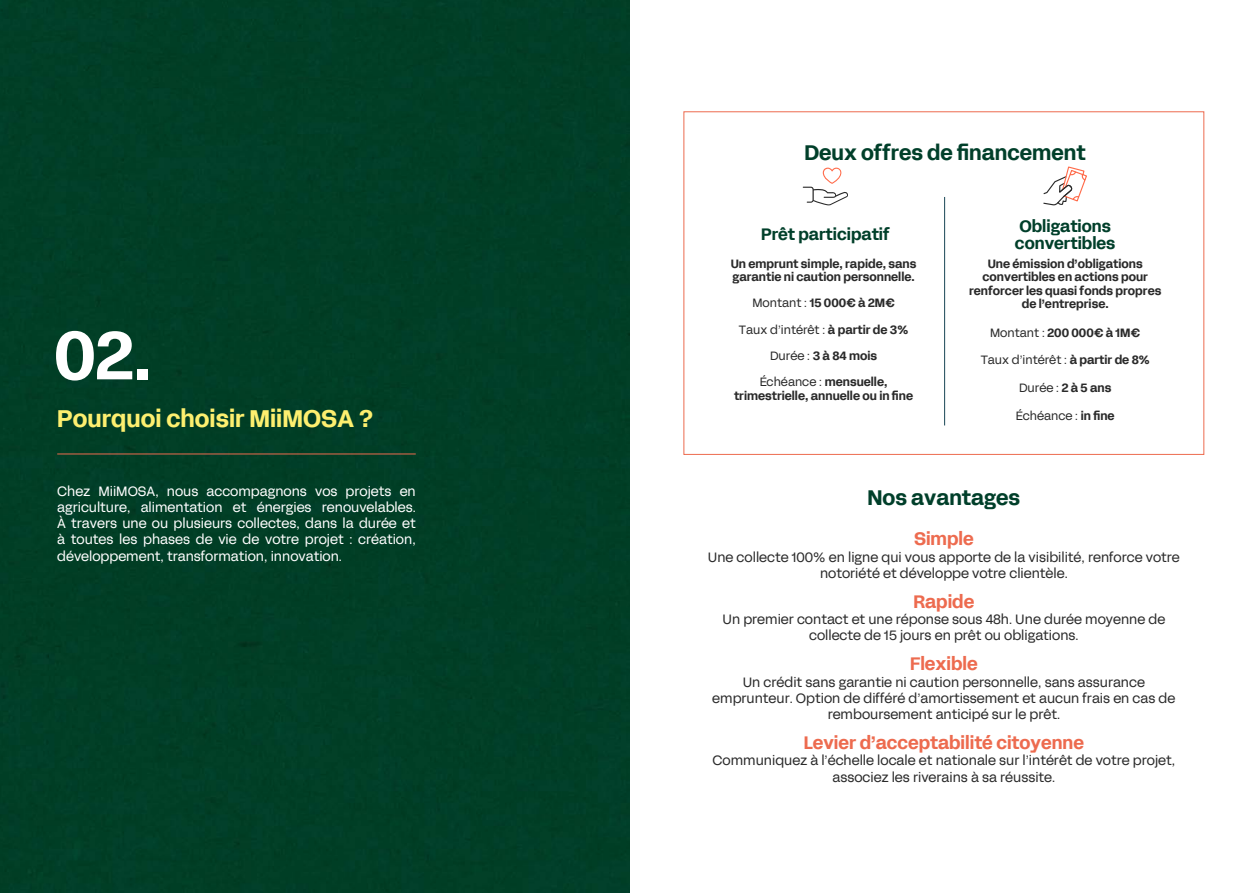
<style>
.page{position:relative;width:1259px;height:893px;background:#fff}
.page>*{position:absolute;margin:0;border:0;box-sizing:border-box;transform-origin:0 0}
.t1{font:700 67.5px "Acid Grotesk Fixed";color:#fff}
.t2{font:700 24px "Acid Grotesk Fixed";color:#fdef6f}
.t3{font:700 21px "Acid Grotesk Fixed";color:#003f2a}
.t4{font:700 18px "Acid Grotesk Fixed";color:#ed6b4f}
.t5{font:700 16.5px/16.5px "Acid Grotesk Fixed";color:#003f2a}
.t6{font:13.5px/16.2px "Acid Grotesk Fixed";color:#2a2a2a;text-align:center}
.t7{font:13.5px/16.2px "Acid Grotesk Fixed";color:#fff;text-align:justify}
.t8{font:700 12px/13.5px "Acid Grotesk Fixed";color:#2a2a2a;text-align:center}
.t9{font:12px "Acid Grotesk Fixed";color:#2a2a2a}
.s1{font-weight:400}
.s2{font-weight:700}
</style>
<div class="page">
<div style="left:0;top:0;width:629px;height:893px;background:#003e26"></div>
<hr style="left:57px;top:454px;width:359px;height:1px;background:#ed6b4f">
<svg style="left:803px;top:167px;width:45px;height:38px"></svg>
<hr style="left:944px;top:197px;width:1px;height:228px;background:#184655">
<svg style="left:1043px;top:166px;width:44px;height:40px"></svg>
<h1 class="t1" style="left:54px;top:300px;width:99px">02.</h1>
<h2 class="t2" style="left:57px;top:399px;width:317px">Pourquoi choisir MiiMOSA ?</h2>
<p class="t7" style="left:57px;top:481px;width:360px">Chez MiiMOSA, nous accompagnons vos projets en agriculture, alimentation et énergies renouvelables.<br>À travers une ou plusieurs collectes, dans la durée et à toutes les phases de vie de votre projet : création, développement, transformation, innovation.</p>
<h3 class="t3" style="left:804px;top:135px;width:283px">Deux offres de financement</h3>
<p class="t5" style="left:761px;top:225px;width:130px">Prêt participatif</p>
<p class="t8" style="left:730px;top:256px;width:187px;text-align:left">Un emprunt simple, rapide, sans garantie ni caution personnelle.</p>
<p class="t8" style="left:739px;top:289px;width:171px;line-height:26.2px"><span class="s1">Montant :</span> 15 000€ à 2M€<br><span class="s1">Taux d’intérêt :</span> à partir de 3%<br><span class="s1">Durée :</span> 3 à 84 mois<br><span class="s1">Échéance :</span> mensuelle,</p>
<p class="t8" style="left:734px;top:388px;width:181px">trimestrielle, annuelle ou in fine</p>
<p class="t5" style="left:1015px;top:217px;width:102px">Obligations convertibles</p>
<p class="t8" style="left:969px;top:256px;width:194px">Une émission d’obligations convertibles en actions pour renforcer les quasi fonds propres de l’entreprise.</p>
<p class="t8" style="left:990px;top:325px;width:152px"><span class="s1">Montant :</span> 200 000€ à 1M€</p>
<p class="t9" style="left:980px;top:351px;width:170px">Taux d’intérêt : <span class="s2">à partir de 8%</span></p>
<p class="t9" style="left:1019px;top:378px;width:94px">Durée : <span class="s2">2 à 5 ans</span></p>
<p class="t9" style="left:1015px;top:406px;width:100px">Échéance : <span class="s2">in fine</span></p>
<h3 class="t3" style="left:867px;top:481px;width:154px">Nos avantages</h3>
<h3 class="t4" style="left:914px;top:524px;width:61px">Simple</h3>
<p class="t6" style="left:708px;top:547px;width:473px">Une collecte 100% en ligne qui vous apporte de la visibilité, renforce votre notoriété et développe votre clientèle.</p>
<h3 class="t4" style="left:913px;top:587px;width:62px">Rapide</h3>
<p class="t6" style="left:722px;top:610px;width:444px">Un premier contact et une réponse sous 48h. Une durée moyenne de collecte de 15 jours en prêt ou obligations.</p>
<h3 class="t4" style="left:910px;top:649px;width:69px">Flexible</h3>
<p class="t6" style="left:712px;top:672px;width:464px">Un crédit sans garantie ni caution personnelle, sans assurance emprunteur. Option de différé d’amortissement et aucun frais en cas de remboursement anticipé sur le prêt.</p>
<h3 class="t4" style="left:804px;top:728px;width:282px">Levier d’acceptabilité citoyenne</h3>
<p class="t6" style="left:712px;top:751px;width:464px">Communiquez à l’échelle locale et nationale sur l’intérêt de votre projet, associez les riverains à sa réussite.</p>
</div>
